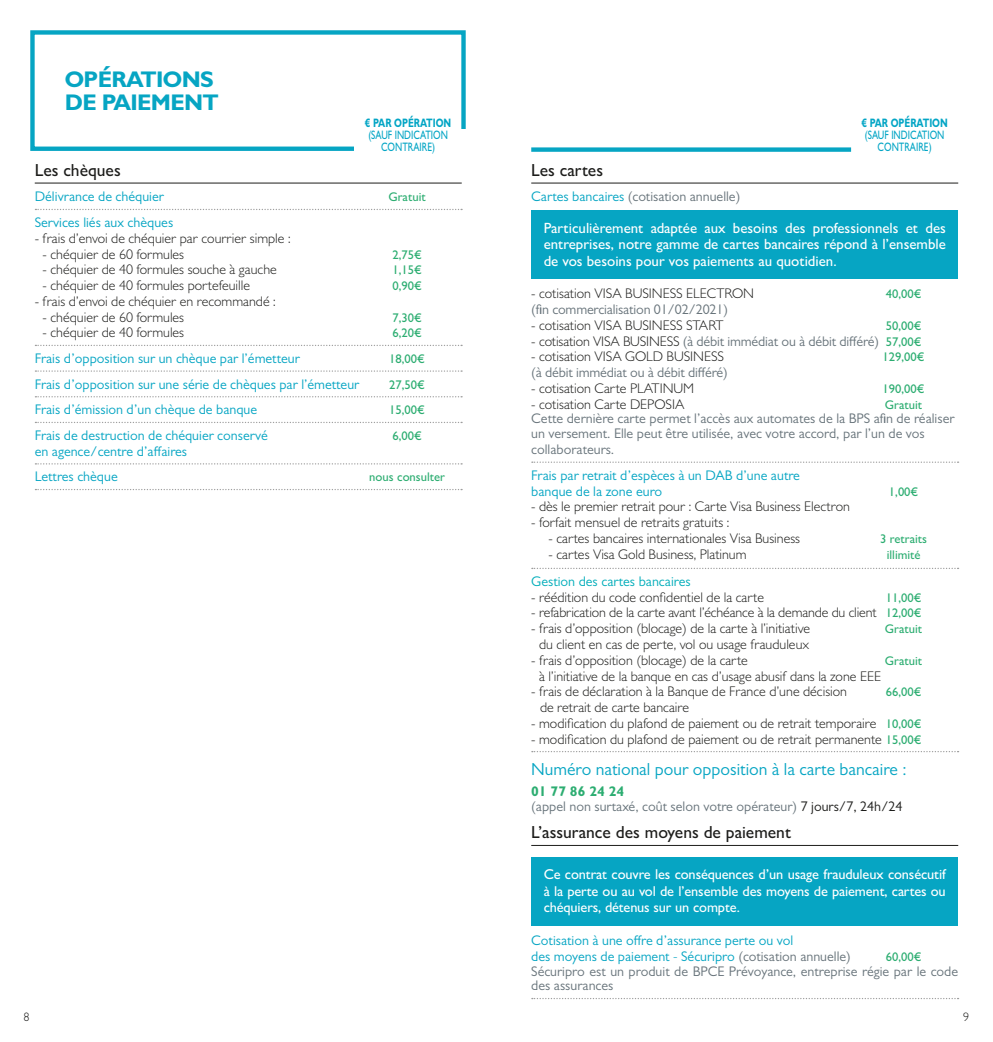
<style>
.page{position:relative;width:993px;height:1042px;background:#fff}
.page>*{position:absolute;margin:0;border:0;box-sizing:border-box;transform-origin:0 0}
.t1{font:700 22.75px/22.8px "Gill Sans MT Pro";letter-spacing:-.03em;color:#06a5c3}
.t2{font:500 17.5px "Gill Sans MT Pro";color:#1d1d1b}
.t3{font:17.5px "Gill Sans MT Pro";color:#06a5c3}
.t4{font:500 14.88px/16.6px "Gill Sans MT Pro";color:#fff;text-align:justify}
.t5{font:500 14.35px/16.6px "Gill Sans MT Pro";letter-spacing:-.01em;color:#fff;text-align:justify}
.t6{font:300 14px "Gill Sans MT Pro";color:#1d1d1b}
.t7{font:14px/15.2px "Gill Sans MT Pro";color:#68747b}
.t8{font:14px/15.8px "Gill Sans MT Pro";color:#06a5c3}
.t9{font:14px "Gill Sans MT Pro";color:#00adba}
.t10{font:500 12.6px "Gill Sans MT Pro";color:#2cad71}
.t11{font:500 12.25px/12.2px "Gill Sans MT Pro";color:#03a5c5;text-align:center;scale:.75 1}
.t12{font:700 12.25px "Gill Sans MT Pro";color:#03a5c5;scale:.75 1}
.t13{font:300 12.25px "Gill Sans MT Pro";color:#1d1d1b}
.s1{color:#06a5c3}
.s2{font-weight:300;color:#1d1d1b}
.s3{font-weight:500;font-size:12.6px;color:#2cad71}
.s4{font-weight:700;color:#2cad71}
.s5{color:#1d1d1b}
.s6{color:#68747b}
</style>
<div class="page">
<hr style="left:35px;top:183px;width:426px;height:1px;background:#1d1d1b">
<svg style="left:35px;top:209px;width:427px;height:1px"></svg>
<svg style="left:35px;top:345px;width:427px;height:1px"></svg>
<svg style="left:35px;top:370px;width:427px;height:2px"></svg>
<svg style="left:35px;top:396px;width:427px;height:1px"></svg>
<svg style="left:35px;top:422px;width:427px;height:1px"></svg>
<svg style="left:35px;top:463px;width:427px;height:1px"></svg>
<svg style="left:35px;top:489px;width:427px;height:1px"></svg>
<hr style="left:531px;top:183px;width:426px;height:1px;background:#1d1d1b">
<svg style="left:531px;top:461px;width:427px;height:2px"></svg>
<svg style="left:531px;top:568px;width:427px;height:1px"></svg>
<svg style="left:531px;top:751px;width:427px;height:1px"></svg>
<hr style="left:531px;top:845px;width:426px;height:1px;background:#1d1d1b">
<svg style="left:531px;top:998px;width:427px;height:1px"></svg>
<div style="left:531px;top:210px;width:426px;height:68px;background:#06a5c3"></div>
<div style="left:531px;top:857px;width:426px;height:68px;background:#06a5c3"></div>
<div style="left:30px;top:30px;width:435px;height:121px;border:4px solid #06a5c3"></div>
<div style="left:354px;top:129px;width:116px;height:38px;background:#fff"></div>
<div style="left:531px;top:147px;width:241px;height:5px;background:#06a5c3"></div>
<div style="left:772px;top:147px;width:78px;height:5px;background:#06a5c3"></div>
<h1 class="t1" style="left:65px;top:68px;width:156px">OPÉRATIONS<br>DE PAIEMENT</h1>
<p class="t12" style="left:365px;top:115px;width:117px">€ PAR OPÉRATION</p>
<p class="t11" style="left:368px;top:129px;width:108px">(SAUF INDICATION<br>CONTRAIRE)</p>
<p class="t2" style="left:35px;top:159px;width:87px">Les chèques</p>
<p class="t8" style="left:35px;top:189px;width:131px">Délivrance de chéquier</p>
<p class="t10" style="left:388px;top:190px;width:39px">Gratuit</p>
<p class="t8" style="left:35px;top:214px;width:140px">Services liés aux chèques</p>
<p class="t6" style="left:35px;top:230px;width:257px">- frais d’envoi de chéquier par courrier simple :</p>
<p class="t6" style="left:43px;top:245px;width:143px">- chéquier de 60 formules</p>
<p class="t10" style="left:392px;top:247px;width:31px">2,75€</p>
<p class="t6" style="left:43px;top:261px;width:236px">- chéquier de 40 formules souche à gauche</p>
<p class="t10" style="left:392px;top:262px;width:31px">1,15€</p>
<p class="t6" style="left:43px;top:277px;width:209px">- chéquier de 40 formules portefeuille</p>
<p class="t10" style="left:392px;top:278px;width:31px">0,90€</p>
<p class="t6" style="left:35px;top:293px;width:242px">- frais d’envoi de chéquier en recommandé :</p>
<p class="t6" style="left:43px;top:308px;width:143px">- chéquier de 60 formules</p>
<p class="t10" style="left:392px;top:310px;width:31px">7,30€</p>
<p class="t6" style="left:43px;top:324px;width:143px">- chéquier de 40 formules</p>
<p class="t10" style="left:392px;top:325px;width:31px">6,20€</p>
<p class="t8" style="left:35px;top:350px;width:266px">Frais d’opposition sur un chèque par l’émetteur</p>
<p class="t10" style="left:389px;top:351px;width:37px">18,00€</p>
<p class="t8" style="left:35px;top:376px;width:326px">Frais d’opposition sur une série de chèques par l’émetteur</p>
<p class="t10" style="left:389px;top:377px;width:37px">27,50€</p>
<p class="t8" style="left:35px;top:402px;width:224px">Frais d’émission d’un chèque de banque</p>
<p class="t10" style="left:389px;top:403px;width:37px">15,00€</p>
<p class="t8" style="left:35px;top:427px;width:234px">Frais de destruction de chéquier conservé</p>
<p class="t10" style="left:392px;top:428px;width:31px">6,00€</p>
<p class="t8" style="left:35px;top:438px;width:154px;line-height:25.7px">en agence/centre d’affaires<br>Lettres chèque</p>
<p class="t10" style="left:369px;top:470px;width:77px">nous consulter</p>
<p class="t12" style="left:861px;top:115px;width:117px">€ PAR OPÉRATION</p>
<p class="t11" style="left:864px;top:129px;width:108px">(SAUF INDICATION<br>CONTRAIRE)</p>
<p class="t2" style="left:531px;top:159px;width:73px">Les cartes</p>
<p class="t7" style="left:531px;top:189px;width:210px"><span class="s1">Cartes bancaires</span> (cotisation annuelle)</p>
<p class="t4" style="left:543px;top:219px;width:403px">Particulièrement adaptée aux besoins des professionnels et des entreprises, notre gamme de cartes bancaires répond à l’ensemble de vos besoins pour vos paiements au quotidien.</p>
<p class="t6" style="left:531px;top:285px;width:224px">- cotisation VISA BUSINESS ELECTRON</p>
<p class="t10" style="left:885px;top:287px;width:37px">40,00€</p>
<p class="t7" style="left:531px;top:302px;width:198px">(fin commercialisation 01/02/2021)</p>
<p class="t6" style="left:531px;top:317px;width:194px">- cotisation VISA BUSINESS START</p>
<p class="t10" style="left:885px;top:318px;width:37px">50,00€</p>
<p class="t7" style="left:531px;top:333px;width:391px"><span class="s2">- cotisation VISA BUSINESS</span> (à débit immédiat ou à débit différé) <span class="s3">57,00€</span></p>
<p class="t6" style="left:531px;top:348px;width:194px">- cotisation VISA GOLD BUSINESS</p>
<p class="t10" style="left:882px;top:350px;width:43px">129,00€</p>
<p class="t7" style="left:531px;top:365px;width:198px">(à débit immédiat ou à débit différé)</p>
<p class="t6" style="left:531px;top:380px;width:164px">- cotisation Carte PLATINUM</p>
<p class="t10" style="left:882px;top:381px;width:43px">190,00€</p>
<p class="t6" style="left:531px;top:395px;width:154px">- cotisation Carte DEPOSIA</p>
<p class="t10" style="left:884px;top:397px;width:39px">Gratuit</p>
<p class="t7" style="left:531px;top:411px;width:424px">Cette dernière carte permet l’accès aux automates de la BPS afin de réaliser un versement. Elle peut être utilisée, avec votre accord, par l’un de vos collaborateurs.</p>
<p class="t8" style="left:531px;top:467px;width:270px">Frais par retrait d’espèces à un DAB d’une autre banque de la zone euro</p>
<p class="t10" style="left:888px;top:484px;width:31px">1,00€</p>
<p class="t6" style="left:531px;top:498px;width:320px">- dès le premier retrait pour : Carte Visa Business Electron</p>
<p class="t6" style="left:531px;top:514px;width:199px">- forfait mensuel de retraits gratuits :</p>
<p class="t6" style="left:548px;top:530px;width:253px">- cartes bancaires internationales Visa Business</p>
<p class="t10" style="left:879px;top:531px;width:48px">3 retraits</p>
<p class="t6" style="left:548px;top:545px;width:199px">- cartes Visa Gold Business, Platinum</p>
<p class="t10" style="left:886px;top:547px;width:35px">illimité</p>
<p class="t9" style="left:531px;top:573px;width:161px">Gestion des cartes bancaires</p>
<p class="t6" style="left:531px;top:588px;width:234px">- réédition du code confidentiel de la carte</p>
<p class="t10" style="left:885px;top:590px;width:37px">11,00€</p>
<p class="t6" style="left:531px;top:604px;width:391px">- refabrication de la carte avant l’échéance à la demande du client <span class="s3">12,00€</span></p>
<p class="t6" style="left:531px;top:620px;width:280px">- frais d’opposition (blocage) de la carte à l’initiative</p>
<p class="t10" style="left:884px;top:621px;width:39px">Gratuit</p>
<p class="t6" style="left:539px;top:636px;width:271px">du client en cas de perte, vol ou usage frauduleux</p>
<p class="t6" style="left:531px;top:651px;width:218px">- frais d’opposition (blocage) de la carte</p>
<p class="t10" style="left:884px;top:653px;width:39px">Gratuit</p>
<p class="t6" style="left:539px;top:667px;width:343px">à l’initiative de la banque en cas d’usage abusif dans la zone EEE</p>
<p class="t6" style="left:531px;top:683px;width:317px">- frais de déclaration à la Banque de France d’une décision</p>
<p class="t10" style="left:885px;top:684px;width:37px">66,00€</p>
<p class="t6" style="left:540px;top:699px;width:150px">de retrait de carte bancaire</p>
<p class="t6" style="left:531px;top:714px;width:391px">- modification du plafond de paiement ou de retrait temporaire <span class="s3">10,00€</span></p>
<p class="t6" style="left:531px;top:730px;width:391px">- modification du plafond de paiement ou de retrait permanente <span class="s3">15,00€</span></p>
<p class="t3" style="left:531px;top:759px;width:377px">Numéro national pour opposition à la carte bancaire :</p>
<p class="t7" style="left:531px;top:783px;width:373px"><span class="s4">01 77 86 24 24<br></span>(appel non surtaxé, coût selon votre opérateur) <span class="s5">7 jours/7, 24h/24</span></p>
<p class="t2" style="left:531px;top:822px;width:261px">L’assurance des moyens de paiement</p>
<p class="t5" style="left:543px;top:866px;width:403px">Ce contrat couvre les conséquences d’un usage frauduleux consécutif à la perte ou au vol de l’ensemble des moyens de paiement, cartes ou chéquiers, détenus sur un compte.</p>
<p class="t8" style="left:531px;top:932px;width:321px">Cotisation à une offre d’assurance perte ou vol<br>des moyens de paiement - Sécuripro <span class="s6">(cotisation annuelle)</span></p>
<p class="t10" style="left:885px;top:949px;width:37px">60,00€</p>
<p class="t7" style="left:531px;top:963px;width:428px">Sécuripro est un produit de BPCE Prévoyance, entreprise régie par le code des assurances</p>
<p class="t13" style="left:24px;top:1009px;width:8px">8</p>
<p class="t13" style="left:962px;top:1009px;width:8px">9</p>
</div>
